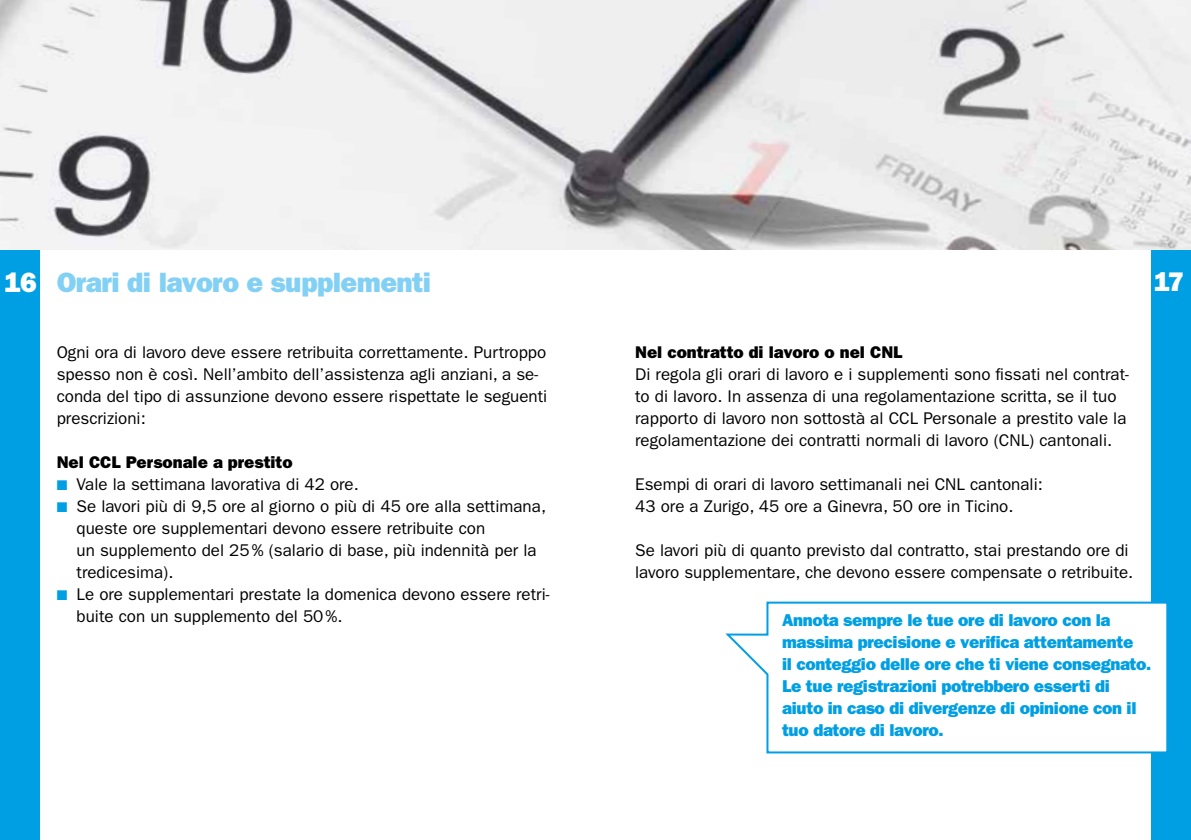
<style>
.page{position:relative;width:1191px;height:840px;background:#fff}
.page>*{position:absolute;margin:0;border:0;box-sizing:border-box;transform-origin:0 0}
.t1{font:800 28px "Franklin Gothic LT Pro";letter-spacing:-.02em;color:#83d0f5}
.t2{font:800 28px "Franklin Gothic LT Pro";color:#fff}
.t3{font:800 27px "Franklin Gothic LT Pro";color:#fff}
.t4{font:800 17.2px/22px "Franklin Gothic LT Pro";letter-spacing:-.02em;color:#009fe3}
.t5{font:17px/22px "Franklin Gothic LT Pro";color:#000}
.t6{font:800 17px "Franklin Gothic LT Pro";color:#000}
.s1{color:#009fe3}
</style>
<div class="page">
<div style="left:0;top:249px;width:40px;height:590px;background:#009fe3"></div>
<div style="left:1151px;top:249px;width:40px;height:590px;background:#009fe3"></div>
<img style="left:0;top:0;width:1191px;height:249px">
<svg style="left:725px;top:601px;width:442px;height:153px"></svg>
<h1 class="t2" style="left:4px;top:265px;width:34px">16</h1>
<h1 class="t1" style="left:57px;top:265px;width:376px">Orari di lavoro e supplementi</h1>
<h2 class="t3" style="left:1154px;top:266px;width:31px">17</h2>
<p class="t5" style="left:57px;top:341px;width:492px">Ogni ora di lavoro deve essere retribuita correttamente. Purtroppo spesso non è così. Nell’ambito dell’assistenza agli anziani, a se&shy;conda del tipo di assunzione devono essere rispettate le seguenti prescrizioni:</p>
<p class="t6" style="left:57px;top:452px;width:237px">Nel CCL Personale a prestito</p>
<p class="t5" style="left:57px;top:473px;width:304px"><span class="s1">■</span> Vale la settimana lavorativa di 42 ore.</p>
<p class="t5" style="left:77px;top:495px;width:471px;text-indent:-20px"><span class="s1">■</span> Se lavori più di 9,5 ore al giorno o più di 45 ore alla settimana, queste ore supplementari devono essere retribuite con<br>un supplemento del 25% (salario di base, più indennità per la tredicesima).</p>
<p class="t5" style="left:77px;top:583px;width:474px;text-indent:-20px"><span class="s1">■</span> Le ore supplementari prestate la domenica devono essere retri&shy;buite con un supplemento del 50%.</p>
<p class="t6" style="left:635px;top:342px;width:269px">Nel contratto di lavoro o nel CNL</p>
<p class="t5" style="left:635px;top:363px;width:495px">Di regola gli orari di lavoro e i supplementi sono fissati nel contrat&shy;to di lavoro. In assenza di una regolamentazione scritta, se il tuo rapporto di lavoro non sottostà al CCL Personale a prestito vale la regolamentazione dei contratti normali di lavoro (CNL) cantonali.</p>
<p class="t5" style="left:635px;top:473px;width:409px">Esempi di orari di lavoro settimanali nei CNL cantonali:<br>43 ore a Zurigo, 45 ore a Ginevra, 50 ore in Ticino.</p>
<p class="t5" style="left:635px;top:539px;width:500px">Se lavori più di quanto previsto dal contratto, stai prestando ore di lavoro supplementare, che devono essere compensate o retribuite.</p>
<p class="t4" style="left:782px;top:608px;width:371px">Annota sempre le tue ore di lavoro con la massima precisione e verifica attentamente<br>il conteggio delle ore che ti viene consegnato.<br>Le tue registrazioni potrebbero esserti di aiuto in caso di divergenze di opinione con il tuo datore di lavoro.</p>
</div>
